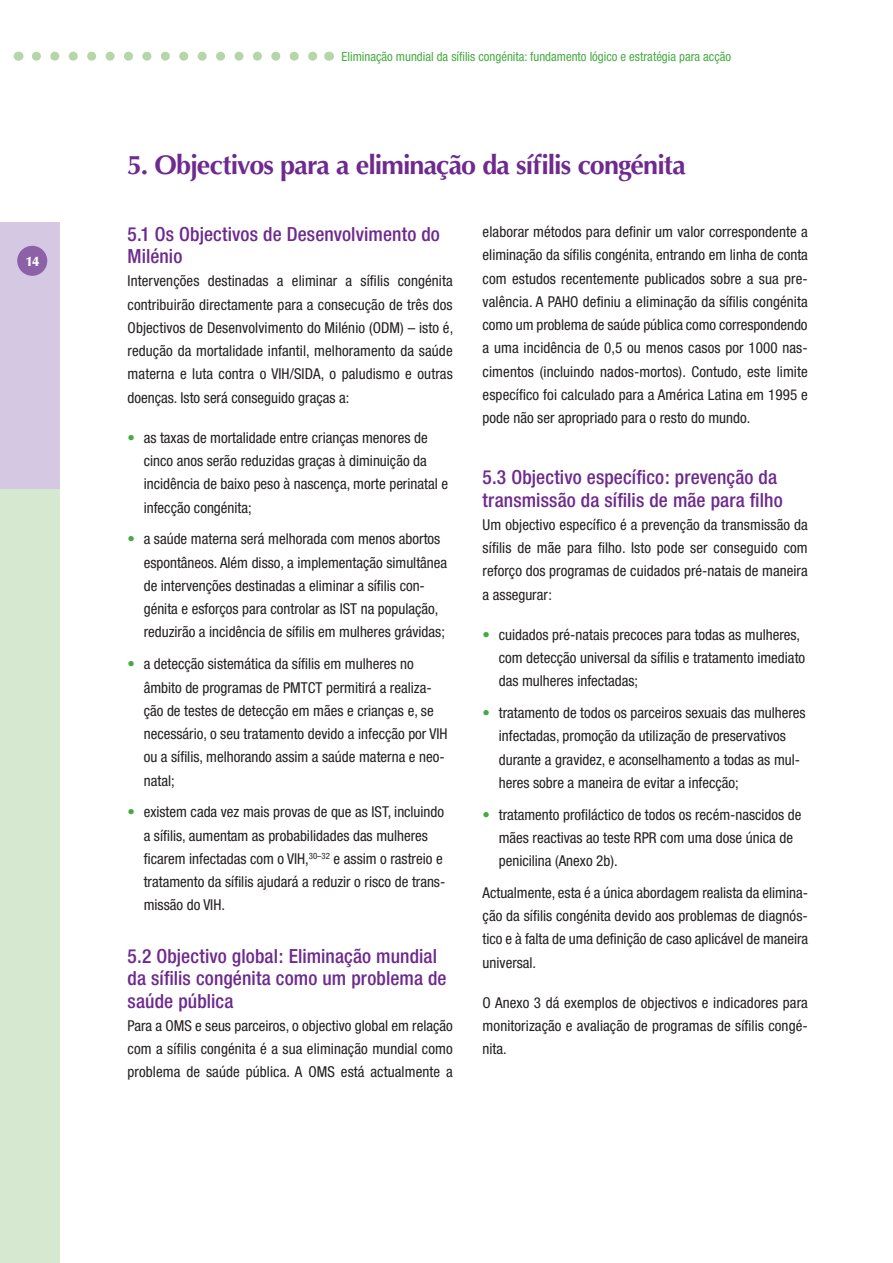
<style>
.page{position:relative;width:893px;height:1263px;background:#fff}
.page>*{position:absolute;margin:0;border:0;box-sizing:border-box;transform-origin:0 0}
.t1{font:700 27px "Optima LT Std";letter-spacing:-.035em;color:#6e2a8e}
.t2{font:500 condensed 19.5px/22.5px "Helvetica Neue";letter-spacing:.005em;color:#6e2a8e}
.t3{font:condensed 15px/23.2px "Helvetica Neue";color:#231f20}
.t4{font:900 13.5px "Optima LT Std";color:#fff}
.t5{font:condensed 12.75px "Helvetica Neue";color:#46aa42}
.s1{color:#46aa42}
</style>
<div class="page">
<div style="left:0;top:223px;width:59px;height:269px;background:#d5c8e2"></div>
<div style="left:17px;top:246px;width:30px;height:30px;background:#8d61a8;border-radius:50%"></div>
<div style="left:0;top:489px;width:59px;height:774px;background:#d6e8d0"></div>
<svg style="left:36px;top:52px;width:282px;height:9px"></svg>
<p class="t4" style="left:26px;top:254px;width:15px">14</p>
<p class="t5" style="left:342px;top:49px;width:391px">Eliminação mundial da sífilis congénita: fundamento lógico e estratégia para acção</p>
<h1 class="t1" style="left:127px;top:149px;width:560px">5. Objectivos para a eliminação da sífilis congénita</h1>
<h2 class="t2" style="left:128px;top:222px;width:314px">5.1 Os Objectivos de Desenvolvimento do<br>Milénio</h2>
<p class="t3" style="left:128px;top:269px;width:327px;text-align:justify">Intervenções destinadas a eliminar a sífilis congénita contribuirão directamente para a consecução de três dos Objectivos de Desenvolvimento do Milénio (ODM) – isto é, redução da mortalidade infantil, melhoramento da saúde materna e luta contra o VIH/SIDA, o paludismo e outras doenças. Isto será conseguido graças a:</p>
<p class="t3" style="left:144px;top:426px;width:306px;text-indent:-16px"><span class="s1">•</span> as taxas de mortalidade entre crianças menores de cinco anos serão reduzidas graças à diminuição da incidência de baixo peso à nascença, morte perinatal e infecção congénita;</p>
<p class="t3" style="left:144px;top:527px;width:305px;text-indent:-16px"><span class="s1">•</span> a saúde materna será melhorada com menos abortos espontâneos. Além disso, a implementação simultânea de intervenções destinadas a eliminar a sífilis con&shy;génita e esforços para controlar as IST na população, reduzirão a incidência de sífilis em mulheres grávidas;</p>
<p class="t3" style="left:144px;top:652px;width:305px;text-indent:-16px"><span class="s1">•</span> a detecção sistemática da sífilis em mulheres no âmbito de programas de PMTCT permitirá a realiza&shy;ção de testes de detecção em mães e crianças e, se necessário, o seu tratamento devido a infecção por VIH ou a sífilis, melhorando assim a saúde materna e neo&shy;natal;</p>
<p class="t3" style="left:144px;top:800px;width:303px;text-indent:-16px"><span class="s1">•</span> existem cada vez mais provas de que as IST, incluindo a sífilis, aumentam as probabilidades das mulheres ficarem infectadas com o VIH,<sup>30–32</sup> e assim o rastreio e tratamento da sífilis ajudará a reduzir o risco de trans&shy;missão do VIH.</p>
<h2 class="t2" style="left:128px;top:944px;width:321px">5.2 Objectivo global: Eliminação mundial da sífilis congénita como um problema de saúde pública</h2>
<p class="t3" style="left:128px;top:1014px;width:327px;text-align:justify">Para a OMS e seus parceiros, o objectivo global em relação com a sífilis congénita é a sua eliminação mundial como problema de saúde pública. A OMS está actualmente a</p>
<p class="t3" style="left:483px;top:220px;width:327px;text-align:justify">elaborar métodos para definir um valor correspondente a eliminação da sífilis congénita, entrando em linha de conta com estudos recentemente publicados sobre a sua pre&shy;valência. A PAHO definiu a eliminação da sífilis congénita como um problema de saúde pública como correspondendo a uma incidência de 0,5 ou menos casos por 1000 nas&shy;cimentos (incluindo nados-mortos). Contudo, este limite específico foi calculado para a América Latina em 1995 e pode não ser apropriado para o resto do mundo.</p>
<h2 class="t2" style="left:483px;top:466px;width:302px">5.3 Objectivo específico: prevenção da transmissão da sífilis de mãe para filho</h2>
<p class="t3" style="left:483px;top:513px;width:327px;text-align:justify">Um objectivo específico é a prevenção da transmissão da sífilis de mãe para filho. Isto pode ser conseguido com reforço dos programas de cuidados pré-natais de maneira a assegurar:</p>
<p class="t3" style="left:499px;top:623px;width:308px;text-indent:-16px"><span class="s1">•</span> cuidados pré-natais precoces para todas as mulheres, com detecção universal da sífilis e tratamento imediato das mulheres infectadas;</p>
<p class="t3" style="left:499px;top:701px;width:308px;text-indent:-16px"><span class="s1">•</span> tratamento de todos os parceiros sexuais das mulheres infectadas, promoção da utilização de preservativos durante a gravidez, e aconselhamento a todas as mul&shy;heres sobre a maneira de evitar a infecção;</p>
<p class="t3" style="left:499px;top:802px;width:304px;text-indent:-16px"><span class="s1">•</span> tratamento profiláctico de todos os recém-nascidos de mães reactivas ao teste RPR com uma dose única de penicilina (Anexo 2b).</p>
<p class="t3" style="left:483px;top:881px;width:327px;text-align:justify">Actualmente, esta é a única abordagem realista da elimina&shy;ção da sífilis congénita devido aos problemas de diagnós&shy;tico e à falta de uma definição de caso aplicável de maneira universal.</p>
<p class="t3" style="left:483px;top:991px;width:327px;text-align:justify">O Anexo 3 dá exemplos de objectivos e indicadores para monitorização e avaliação de programas de sífilis congé&shy;nita.</p>
</div>
